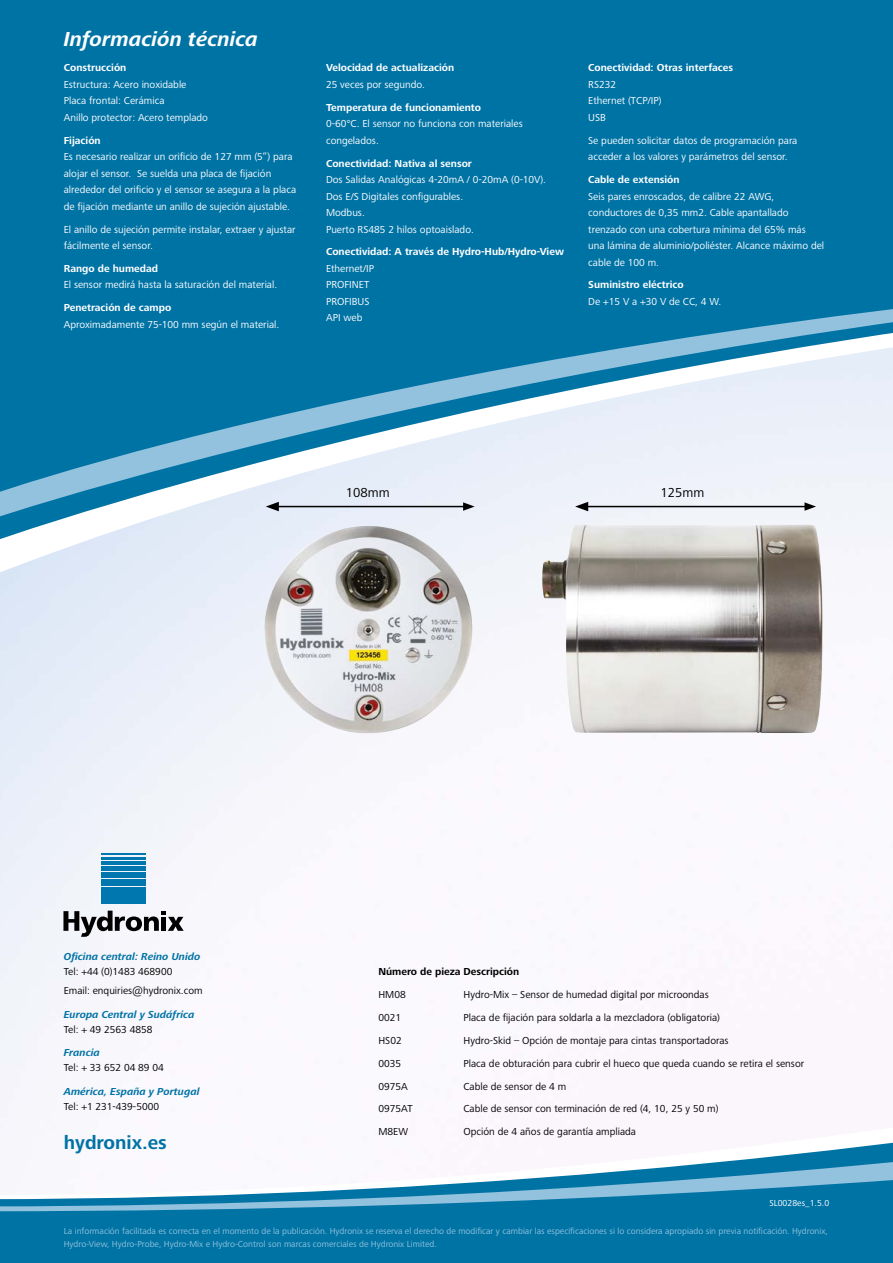
<style>
.page{position:relative;width:893px;height:1263px;background:#fff}
.page>*{position:absolute;margin:0;border:0;box-sizing:border-box;transform-origin:0 0}
.t1{font:italic 700 21px "Frutiger Next LTW1 G";color:#fff}
.t2{font:700 19.5px "Frutiger Next LTW1 G";color:#0073a5}
.t3{font:13.8px "Arial";color:#000}
.t4{font:13.5px "Frutiger Next LTW1 G";color:#000}
.t5{font:10.5px/16.5px "Frutiger Next LTW1 G";color:#fff}
.t6{font:10.5px/19.2px "Frutiger Next LTW1 G";color:#000}
.t7{font:700 10.5px "Frutiger Next LTW1 G";color:#fff}
.t8{font:italic 700 10.5px "Frutiger Next LTW1 G";color:#0073a5}
.t9{font:700 10.5px "Frutiger Next LTW1 G";color:#000}
.t10{font:9px/13.5px "Frutiger Next LTW1 G";color:#92c2dd}
.t11{font:9px "Frutiger Next LTW1 G";color:#fff}
</style>
<div class="page">
<svg style="left:0;top:1196px;width:893px;height:67px;background:#0a78a8"></svg>
<div style="left:0;top:0;width:893px;height:264px;background:#0073a5"></div>
<div style="left:0;top:264px;width:893px;height:8px;background:#0073a5"></div>
<img style="left:0;top:272px;width:893px;height:924px">
<img style="left:542px;top:524px;width:281px;height:209px">
<img style="left:227px;top:523px;width:287px;height:223px">
<hr style="left:586px;top:506px;width:221px;height:1px;background:#000">
<svg style="left:575px;top:502px;width:13px;height:9px"></svg>
<svg style="left:804px;top:502px;width:12px;height:9px"></svg>
<hr style="left:277px;top:506px;width:188px;height:1px;background:#000">
<svg style="left:266px;top:502px;width:13px;height:9px"></svg>
<svg style="left:463px;top:502px;width:12px;height:9px"></svg>
<svg style="left:63px;top:911px;width:121px;height:26px"></svg>
<hr style="left:101px;top:854px;width:45px;height:1px;background:#0077ae">
<hr style="left:101px;top:857px;width:45px;height:2px;background:#0077ae">
<hr style="left:101px;top:861px;width:45px;height:3px;background:#0077ae">
<div style="left:101px;top:866px;width:45px;height:5px;background:#0077ae"></div>
<div style="left:101px;top:872px;width:45px;height:6px;background:#0077ae"></div>
<div style="left:101px;top:879px;width:45px;height:6px;background:#0077ae"></div>
<div style="left:101px;top:887px;width:45px;height:7px;background:#0077ae"></div>
<div style="left:101px;top:895px;width:45px;height:9px;background:#0077ae"></div>
<h1 class="t1" style="left:64px;top:27px;width:196px">Información técnica</h1>
<p class="t7" style="left:64px;top:62px;width:64px">Construcción</p>
<p class="t5" style="left:64px;top:76px;width:146px">Estructura: Acero inoxidable<br>Placa frontal: Cerámica<br>Anillo protector: Acero templado</p>
<p class="t7" style="left:64px;top:134px;width:38px">Fijación</p>
<p class="t5" style="left:64px;top:149px;width:234px">Es necesario realizar un orificio de 127 mm (5”) para alojar el sensor. Se suelda una placa de fijación alrededor del orificio y el sensor se asegura a la placa de fijación mediante un anillo de sujeción ajustable.</p>
<p class="t5" style="left:64px;top:221px;width:233px">El anillo de sujeción permite instalar, extraer y ajustar fácilmente el sensor.</p>
<p class="t7" style="left:64px;top:262px;width:96px">Rango de humedad</p>
<p class="t5" style="left:64px;top:277px;width:215px">El sensor medirá hasta la saturación del material.</p>
<p class="t7" style="left:64px;top:302px;width:109px">Penetración de campo</p>
<p class="t5" style="left:64px;top:316px;width:217px">Aproximadamente 75-100 mm según el material.</p>
<p class="t7" style="left:326px;top:62px;width:130px">Velocidad de actualización</p>
<p class="t5" style="left:326px;top:76px;width:101px">25 veces por segundo.</p>
<p class="t7" style="left:326px;top:101px;width:157px">Temperatura de funcionamiento</p>
<p class="t5" style="left:326px;top:116px;width:198px">0-60°C. El sensor no funciona con materiales congelados.</p>
<p class="t7" style="left:326px;top:157px;width:147px">Conectividad: Nativa al sensor</p>
<p class="t5" style="left:326px;top:172px;width:221px">Dos Salidas Analógicas 4-20mA / 0-20mA (0-10V).<br>Dos E/S Digitales configurables.<br>Modbus.<br>Puerto RS485 2 hilos optoaislado.</p>
<p class="t7" style="left:326px;top:246px;width:239px">Conectividad: A través de Hydro-Hub/Hydro-View</p>
<p class="t5" style="left:326px;top:260px;width:50px">Ethernet/IP<br>PROFINET<br>PROFIBUS<br>API web</p>
<p class="t7" style="left:588px;top:62px;width:146px">Conectividad: Otras interfaces</p>
<p class="t5" style="left:588px;top:76px;width:75px">RS232<br>Ethernet (TCP/IP)<br>USB</p>
<p class="t5" style="left:588px;top:132px;width:211px">Se pueden solicitar datos de programación para acceder a los valores y parámetros del sensor.</p>
<p class="t7" style="left:588px;top:174px;width:93px">Cable de extensión</p>
<p class="t5" style="left:588px;top:188px;width:237px">Seis pares enroscados, de calibre 22 AWG, conductores de 0,35 mm2. Cable apantallado trenzado con una cobertura mínima del 65% más una lámina de aluminio/poliéster. Alcance máximo del cable de 100 m.</p>
<p class="t7" style="left:588px;top:279px;width:97px">Suministro eléctrico</p>
<p class="t5" style="left:588px;top:293px;width:135px">De +15 V a +30 V de CC, 4 W.</p>
<p class="t4" style="left:346px;top:485px;width:45px">108mm</p>
<h3 class="t3" style="left:661px;top:486px;width:48px">125mm</h3>
<p class="t8" style="left:64px;top:950px;width:138px">Oficina central: Reino Unido</p>
<p class="t6" style="left:64px;top:962px;width:140px">Tel: +44 (0)1483 468900<br>Email: enquiries@hydronix.com</p>
<p class="t8" style="left:64px;top:1008px;width:132px">Europa Central y Sudáfrica</p>
<p class="t6" style="left:64px;top:1020px;width:90px">Tel: + 49 2563 4858</p>
<p class="t8" style="left:64px;top:1046px;width:38px">Francia</p>
<p class="t6" style="left:64px;top:1058px;width:102px">Tel: + 33 652 04 89 04</p>
<p class="t8" style="left:64px;top:1085px;width:137px">América, España y Portugal</p>
<p class="t6" style="left:64px;top:1097px;width:97px">Tel: +1 231-439-5000</p>
<h2 class="t2" style="left:64px;top:1132px;width:105px">hydronix.es</h2>
<p class="t9" style="left:378px;top:965px;width:142px">Número de pieza Descripción</p>
<p class="t6" style="left:378px;top:985px;width:29px">HM08</p>
<p class="t6" style="left:463px;top:985px;width:247px">Hydro-Mix – Sensor de humedad digital por microondas</p>
<p class="t6" style="left:378px;top:1008px;width:24px">0021</p>
<p class="t6" style="left:463px;top:1008px;width:258px">Placa de fijación para soldarla a la mezcladora (obligatoria)</p>
<p class="t6" style="left:378px;top:1031px;width:25px">HS02</p>
<p class="t6" style="left:463px;top:1031px;width:267px">Hydro-Skid – Opción de montaje para cintas transportadoras</p>
<p class="t6" style="left:378px;top:1054px;width:24px">0035</p>
<p class="t6" style="left:463px;top:1054px;width:342px">Placa de obturación para cubrir el hueco que queda cuando se retira el sensor</p>
<p class="t6" style="left:378px;top:1077px;width:31px">0975A</p>
<p class="t6" style="left:463px;top:1077px;width:104px">Cable de sensor de 4 m</p>
<p class="t6" style="left:378px;top:1100px;width:36px">0975AT</p>
<p class="t6" style="left:463px;top:1100px;width:257px">Cable de sensor con terminación de red (4, 10, 25 y 50 m)</p>
<p class="t6" style="left:378px;top:1122px;width:31px">M8EW</p>
<p class="t6" style="left:463px;top:1122px;width:174px">Opción de 4 años de garantía ampliada</p>
<p class="t11" style="left:769px;top:1197px;width:61px">SL0028es_1.5.0</p>
<p class="t10" style="left:64px;top:1224px;width:766px">La información facilitada es correcta en el momento de la publicación. Hydronix se reserva el derecho de modificar y cambiar las especificaciones si lo considera apropiado sin previa notificación. Hydronix,<br>Hydro-View, Hydro-Probe, Hydro-Mix e Hydro-Control son marcas comerciales de Hydronix Limited.</p>
</div>
